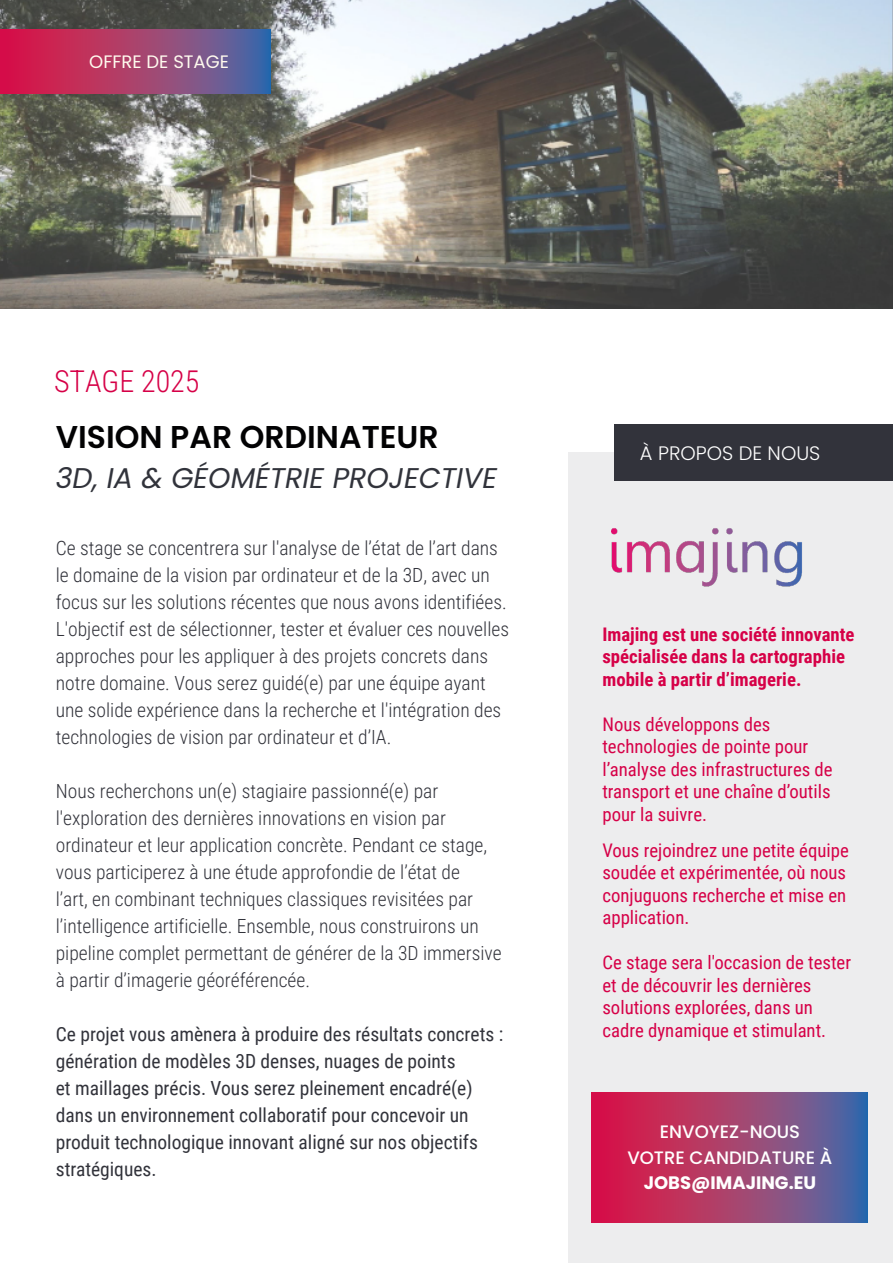
<style>
.page{position:relative;width:893px;height:1263px;background:#fff}
.page>*{position:absolute;margin:0;border:0;box-sizing:border-box;transform-origin:0 0}
.t1{font:600 31.5px "Poppins";color:#020203}
.t2{font:300 30px "Roboto Condensed";color:#d60047}
.t3{font:italic 28.5px "Poppins";color:#31333b}
.t4{font:300 19.5px/27px "Roboto Condensed";color:#32333b}
.t5{font:19.5px/27px "Roboto Condensed";color:#32333b}
.t6{font:300 19.5px "Poppins";color:#fff}
.t7{font:18.75px/22.5px "Roboto Condensed";color:#d60047}
.t8{font:700 18.75px/22.5px "Roboto Condensed";color:#d60047}
.t9{font:500 18px/25.5px "Poppins";color:#fff;text-align:center}
.t10{font:700 18px "Poppins";color:#fff}
.t11{font:18px "Poppins";color:#fffaee}
</style>
<div class="page">
<img style="left:0;top:0;width:893px;height:309px">
<div style="left:568px;top:452px;width:325px;height:811px;background:#ededee"></div>
<div style="left:614px;top:424px;width:279px;height:56px;background:#32333b"></div>
<svg style="left:0;top:30px;width:271px;height:64px;background:#9d4071"></svg>
<svg style="left:591px;top:1092px;width:276px;height:130px;background:#9e3f70"></svg>
<img style="left:611px;top:528px;width:191px;height:59px">
<p class="t11" style="left:89px;top:51px;width:141px">OFFRE DE STAGE</p>
<h2 class="t2" style="left:54px;top:361px;width:147px">STAGE 2025</h2>
<h1 class="t1" style="left:56px;top:419px;width:384px">VISION PAR ORDINATEUR</h1>
<h3 class="t3" style="left:56px;top:462px;width:443px">3D, IA &amp; GÉOMÉTRIE PROJECTIVE</h3>
<p class="t4" style="left:56px;top:534px;width:455px">Ce stage se concentrera sur l'analyse de l’état de l’art dans le domaine de la vision par ordinateur et de la 3D, avec un focus sur les solutions récentes que nous avons identifiées.<br>L'objectif est de sélectionner, tester et évaluer ces nouvelles approches pour les appliquer à des projets concrets dans notre domaine. Vous serez guidé(e) par une équipe ayant une solide expérience dans la recherche et l'intégration des technologies de vision par ordinateur et d’IA.</p>
<p class="t4" style="left:56px;top:777px;width:447px">Nous recherchons un(e) stagiaire passionné(e) par l'exploration des dernières innovations en vision par ordinateur et leur application concrète. Pendant ce stage, vous participerez à une étude approfondie de l’état de<br>l’art, en combinant techniques classiques revisitées par l’intelligence artificielle. Ensemble, nous construirons un pipeline complet permettant de générer de la 3D immersive à partir d’imagerie géoréférencée.</p>
<p class="t5" style="left:56px;top:1020px;width:449px">Ce projet vous amènera à produire des résultats concrets : génération de modèles 3D denses, nuages de points<br>et maillages précis. Vous serez pleinement encadré(e) dans un environnement collaboratif pour concevoir un produit technologique innovant aligné sur nos objectifs stratégiques.</p>
<p class="t6" style="left:640px;top:442px;width:182px">À PROPOS DE NOUS</p>
<p class="t8" style="left:602px;top:622px;width:254px">Imajing est une société innovante spécialisée dans la cartographie mobile à partir d’imagerie.</p>
<p class="t7" style="left:602px;top:712px;width:232px">Nous développons des technologies de pointe pour l’analyse des infrastructures de transport et une chaîne d’outils pour la suivre.</p>
<p class="t7" style="left:602px;top:838px;width:248px">Vous rejoindrez une petite équipe soudée et expérimentée, où nous conjuguons recherche et mise en application.</p>
<p class="t7" style="left:602px;top:950px;width:250px">Ce stage sera l'occasion de tester et de découvrir les dernières solutions explorées, dans un cadre dynamique et stimulant.</p>
<p class="t9" style="left:627px;top:1119px;width:207px">ENVOYEZ-NOUS<br>VOTRE CANDIDATURE À</p>
<p class="t10" style="left:644px;top:1172px;width:174px">JOBS@IMAJING.EU</p>
</div>
